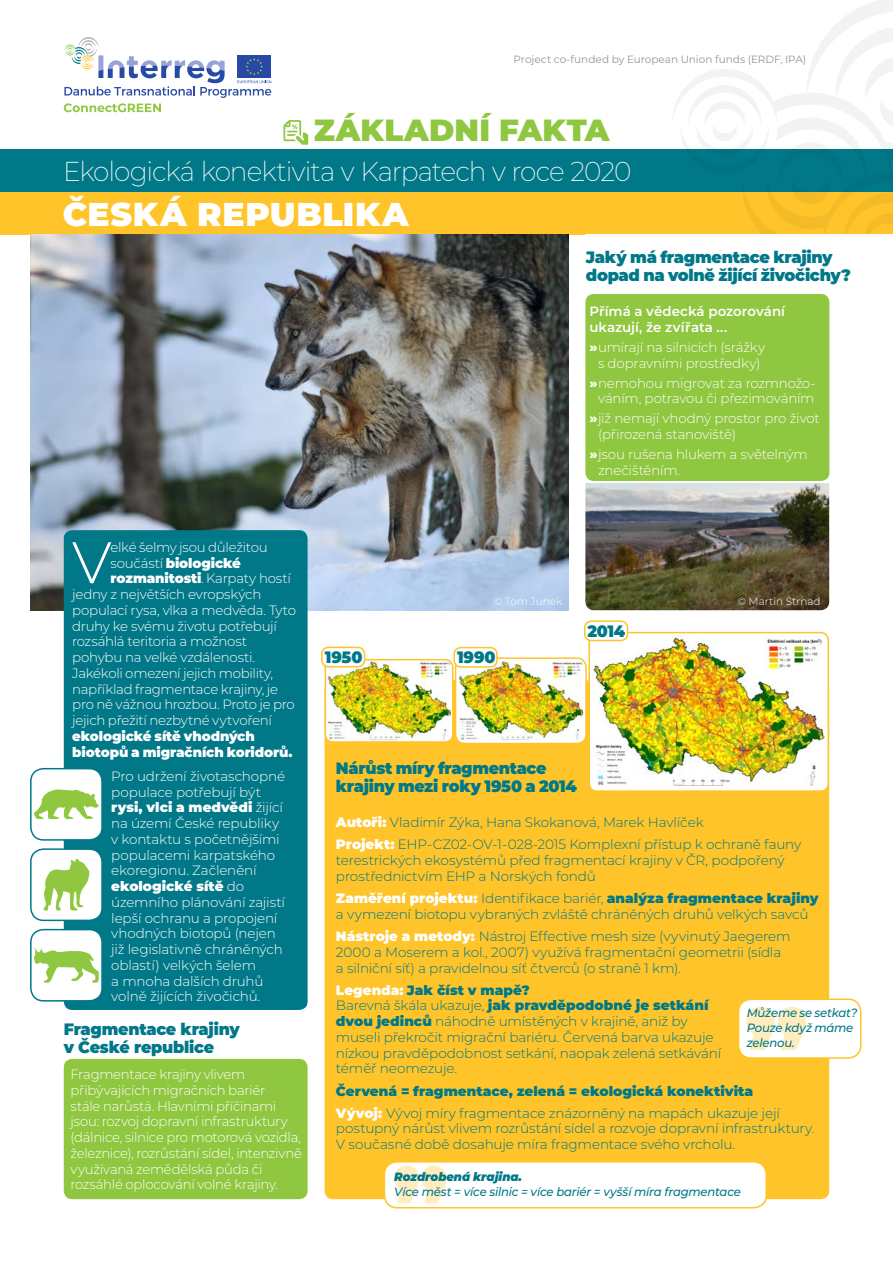
<style>
.page{position:relative;width:893px;height:1263px;background:#fff}
.page>*{position:absolute;margin:0;border:0;box-sizing:border-box;transform-origin:0 0}
.t1{font:300 58.5px "Montserrat";color:#fff}
.t2{font:900 33px "Montserrat";letter-spacing:.02em;color:#fff}
.t3{font:900 30.6px "Montserrat";letter-spacing:.01em;color:#8fc740}
.t4{font:200 27.3px "Montserrat";letter-spacing:-.04em;color:#fff}
.t5{font:900 16.5px/18px "Montserrat";letter-spacing:-.02em;color:#007888}
.t6{font:300 13.5px/15.8px "Montserrat";letter-spacing:-.02em;color:#fff}
.t7{font:300 13.5px/15.8px "Montserrat";letter-spacing:-.01em;color:#007888}
.t8{font:900 13.5px/15.8px "Montserrat";letter-spacing:-.005em;color:#fff}
.t9{font:600 13.5px/15.8px "Montserrat";color:#fff}
.t10{font:italic 500 12px/15px "Montserrat";letter-spacing:-.015em;color:#007888}
.t11{font:italic 900 12px "Montserrat";letter-spacing:-.005em;color:#007888}
.t12{font:10.5px "Montserrat";color:#939598}
.t13{font:300 10.5px "Montserrat";color:#fff}
.s1{font-weight:800}
.s2{font-weight:300}
.s3{font-weight:900}
.s4{font-weight:900;color:#fff}
</style>
<div class="page">
<img style="left:585px;top:483px;width:244px;height:127px">
<div style="left:0;top:192px;width:893px;height:42px;background:#ffc429"></div>
<div style="left:0;top:149px;width:893px;height:43px;background:#007888"></div>
<svg style="left:673px;top:0;width:220px;height:234px"></svg>
<svg style="left:283px;top:120px;width:25px;height:25px"></svg>
<img style="left:31px;top:234px;width:537px;height:376px">
<div style="left:64px;top:1059px;width:244px;height:140px;background:#8fc740;border-radius:9px"></div>
<svg style="left:64px;top:37px;width:207px;height:75px"></svg>
<div style="left:64px;top:530px;width:244px;height:480px;background:#007888;border-radius:9px"></div>
<div style="left:31px;top:769px;width:71px;height:71px;background:#fff;border-radius:13px"></div>
<div style="left:30px;top:768px;width:73px;height:73px;border:2px solid #007888;border-radius:13px"></div>
<svg style="left:34px;top:789px;width:65px;height:30px"></svg>
<div style="left:31px;top:849px;width:71px;height:71px;background:#fff;border-radius:13px"></div>
<div style="left:30px;top:848px;width:73px;height:73px;border:2px solid #007888;border-radius:13px"></div>
<svg style="left:43px;top:859px;width:46px;height:52px"></svg>
<div style="left:31px;top:929px;width:71px;height:72px;background:#fff;border-radius:13px"></div>
<div style="left:30px;top:929px;width:73px;height:72px;border:2px solid #007888;border-radius:13px"></div>
<svg style="left:34px;top:947px;width:65px;height:36px"></svg>
<div style="left:325px;top:680px;width:504px;height:519px;background:#ffc429;border-radius:9px"></div>
<div style="left:589px;top:633px;width:239px;height:158px;background:#fff;border-radius:8px"></div>
<img style="left:592px;top:636px;width:233px;height:150px">
<div style="left:588px;top:632px;width:241px;height:160px;border:2px solid #ffc429;border-radius:8px"></div>
<img style="left:328px;top:662px;width:122px;height:78px">
<div style="left:325px;top:659px;width:129px;height:84px;border:2px solid #ffc429;border-radius:8px"></div>
<img style="left:459px;top:660px;width:124px;height:81px">
<div style="left:455px;top:657px;width:132px;height:87px;border:2px solid #ffc429;border-radius:9px"></div>
<div style="left:585px;top:294px;width:244px;height:187px;background:#8fc740;border-radius:9px"></div>
<div style="left:738px;top:999px;width:123px;height:59px;background:#fff;border-radius:13px"></div>
<div style="left:738px;top:998px;width:123px;height:61px;border:2px solid #ffc429;border-radius:13px"></div>
<div style="left:384px;top:1162px;width:382px;height:46px;background:#fff;border-radius:13px"></div>
<div style="left:384px;top:1161px;width:383px;height:47px;border:2px solid #ffc429;border-radius:13px"></div>
<div style="left:322px;top:647px;width:43px;height:20px;background:#fff;border-radius:7px"></div>
<div style="left:321px;top:647px;width:44px;height:20px;border:2px solid #ffc429;border-radius:7px"></div>
<div style="left:454px;top:648px;width:43px;height:19px;background:#fff;border-radius:7px"></div>
<div style="left:453px;top:647px;width:45px;height:21px;border:2px solid #ffc429;border-radius:7px"></div>
<div style="left:585px;top:621px;width:42px;height:19px;background:#fff;border-radius:7px"></div>
<div style="left:584px;top:620px;width:44px;height:21px;border:2px solid #ffc429;border-radius:7px"></div>
<svg style="left:746px;top:1007px;width:60px;height:43px"></svg>
<svg style="left:394px;top:1165px;width:52px;height:38px"></svg>
<p class="t12" style="left:514px;top:52px;width:294px">Project co-funded by European Union funds (ERDF, IPA)</p>
<h3 class="t3" style="left:314px;top:107px;width:297px">ZÁKLADNÍ FAKTA</h3>
<h3 class="t4" style="left:63px;top:153px;width:570px">Ekologická konektivita v Karpatech v roce 2020</h3>
<h2 class="t2" style="left:63px;top:190px;width:348px">ČESKÁ REPUBLIKA</h2>
<p class="t5" style="left:586px;top:247px;width:266px">Jaký má fragmentace krajiny dopad na volně žijící živočichy?</p>
<p class="t9" style="left:589px;top:303px;width:197px">Přímá a vědecká pozorování ukazují, že zvířata ...</p>
<p class="t6" style="left:589px;top:339px;width:177px;text-align:center"><span class="s1">»</span>umírají na silnicích (srážky s dopravními prostředky)</p>
<p class="t6" style="left:589px;top:374px;width:228px;text-align:center"><span class="s1">»</span>nemohou migrovat za rozmnožo&shy;váním, potravou či přezimováním</p>
<p class="t6" style="left:598px;top:410px;width:223px;text-indent:-9px"><span class="s1">»</span>již nemají vhodný prostor pro život (přirozená stanoviště)</p>
<p class="t6" style="left:598px;top:446px;width:211px;text-indent:-9px"><span class="s1">»</span>jsou rušena hlukem a světelným znečištěním.</p>
<h1 class="t1" style="left:72px;top:523px;width:41px">V</h1>
<p class="t6" style="left:111px;top:539px;width:159px">elké šelmy jsou důležitou</p>
<p class="t8" style="left:111px;top:554px;width:132px"><span class="s2">součástí</span> biologické</p>
<p class="t6" style="left:111px;top:570px;width:182px"><span class="s3">rozmanitosti</span>. Karpaty hostí</p>
<p class="t6" style="left:72px;top:586px;width:191px">jedny z největších evropských</p>
<p class="t6" style="left:72px;top:602px;width:225px">populací rysa, vlka a medvěda. Tyto</p>
<p class="t6" style="left:72px;top:617px;width:206px">druhy ke svému životu potřebují</p>
<p class="t6" style="left:72px;top:633px;width:176px">rozsáhlá teritoria a možnost</p>
<p class="t6" style="left:72px;top:649px;width:184px">pohybu na velké vzdálenosti.</p>
<p class="t6" style="left:72px;top:665px;width:202px">Jakékoli omezení jejich mobility,</p>
<p class="t6" style="left:72px;top:680px;width:207px">například fragmentace krajiny, je</p>
<p class="t6" style="left:72px;top:696px;width:224px">pro ně vážnou hrozbou. Proto je pro</p>
<p class="t6" style="left:72px;top:712px;width:201px">jejich přežití nezbytné vytvoření</p>
<p class="t8" style="left:72px;top:727px;width:222px">ekologické sítě vhodných biotopů a migračních koridorů.</p>
<p class="t6" style="left:111px;top:768px;width:175px">Pro udržení životaschopné populace potřebují být <span class="s3">rysi, vlci a medvědi</span> žijící na území České republiky v kontaktu s početnějšími populacemi karpatského ekoregionu. Začlenění <span class="s3">ekologické sítě</span> do územního plánování zajistí lepší ochranu a propojení vhodných biotopů (nejen již legislativně chráněných oblastí) velkých šelem<br>a mnoha dalších druhů volně žijících živočichů.</p>
<p class="t5" style="left:64px;top:1019px;width:177px">Fragmentace krajiny v České republice</p>
<p class="t6" style="left:71px;top:1066px;width:233px">Fragmentace krajiny vlivem přibývajících migračních bariér<br>stále narůstá. Hlavními příčinami jsou: rozvoj dopravní infrastruktury (dálnice, silnice pro motorová vozidla, železnice), rozrůstání sídel, intenzivně využívaná zemědělská půda či rozsáhlé oplocování volné krajiny.</p>
<p class="t13" style="left:494px;top:594px;width:70px">© Tom Junek</p>
<p class="t13" style="left:737px;top:594px;width:85px">© Martin Strnad</p>
<p class="t5" style="left:325px;top:647px;width:39px">1950</p>
<p class="t5" style="left:457px;top:647px;width:40px">1990</p>
<p class="t5" style="left:587px;top:621px;width:39px">2014</p>
<p class="t5" style="left:336px;top:758px;width:243px">Nárůst míry fragmentace krajiny mezi roky 1950 a 2014</p>
<p class="t7" style="left:336px;top:811px;width:467px;line-height:22.2px"><span class="s4">Autoři:</span> Vladimír Zýka, Hana Skokanová, Marek Havlíček<br><span class="s4">Projekt:</span> EHP-CZ02-OV-1-028-2015 Komplexní přístup k ochraně fauny</p>
<p class="t7" style="left:336px;top:852px;width:450px">terestrických ekosystémů před fragmentací krajiny v ČR, podpořený prostřednictvím EHP a Norských fondů</p>
<p class="t7" style="left:336px;top:890px;width:484px"><span class="s4">Zaměření projektu:</span> Identifikace bariér, <span class="s3">analýza fragmentace krajiny </span>a vymezení biotopu vybraných zvláště chráněných druhů velkých savců</p>
<p class="t7" style="left:336px;top:928px;width:456px"><span class="s4">Nástroje a metody:</span> Nástroj Effective mesh size (vyvinutý Jaegerem<br>2000 a Moserem a kol., 2007) využívá fragmentační geometrii (sídla a silniční síť) a pravidelnou síť čtverců (o straně 1 km).</p>
<p class="t7" style="left:336px;top:981px;width:387px"><span class="s4">Legenda:</span> <span class="s3">Jak číst v mapě?<br></span>Barevná škála ukazuje, <span class="s3">jak pravděpodobné je setkání dvou jedinců</span> náhodně umístěných v krajině, aniž by museli překročit migrační bariéru. Červená barva ukazuje nízkou pravděpodobnost setkání, naopak zelená setkávání téměř neomezuje.</p>
<p class="t7" style="left:336px;top:1079px;width:445px;line-height:22px"><span class="s3">Červená = fragmentace, zelená = ekologická konektivita<br></span><span class="s4">Vývoj:</span> Vývoj míry fragmentace znázorněný na mapách ukazuje její</p>
<p class="t7" style="left:336px;top:1120px;width:480px">postupný nárůst vlivem rozrůstání sídel a rozvoje dopravní infrastruktury.<br>V současné době dosahuje míra fragmentace svého vrcholu.</p>
<p class="t10" style="left:747px;top:1005px;width:112px">Můžeme se setkat?<br>Pouze když máme zelenou.</p>
<p class="t11" style="left:394px;top:1168px;width:129px">Rozdrobená krajina.</p>
<p class="t10" style="left:394px;top:1184px;width:348px">Více měst = více silnic = více bariér = vyšší míra fragmentace</p>
</div>
